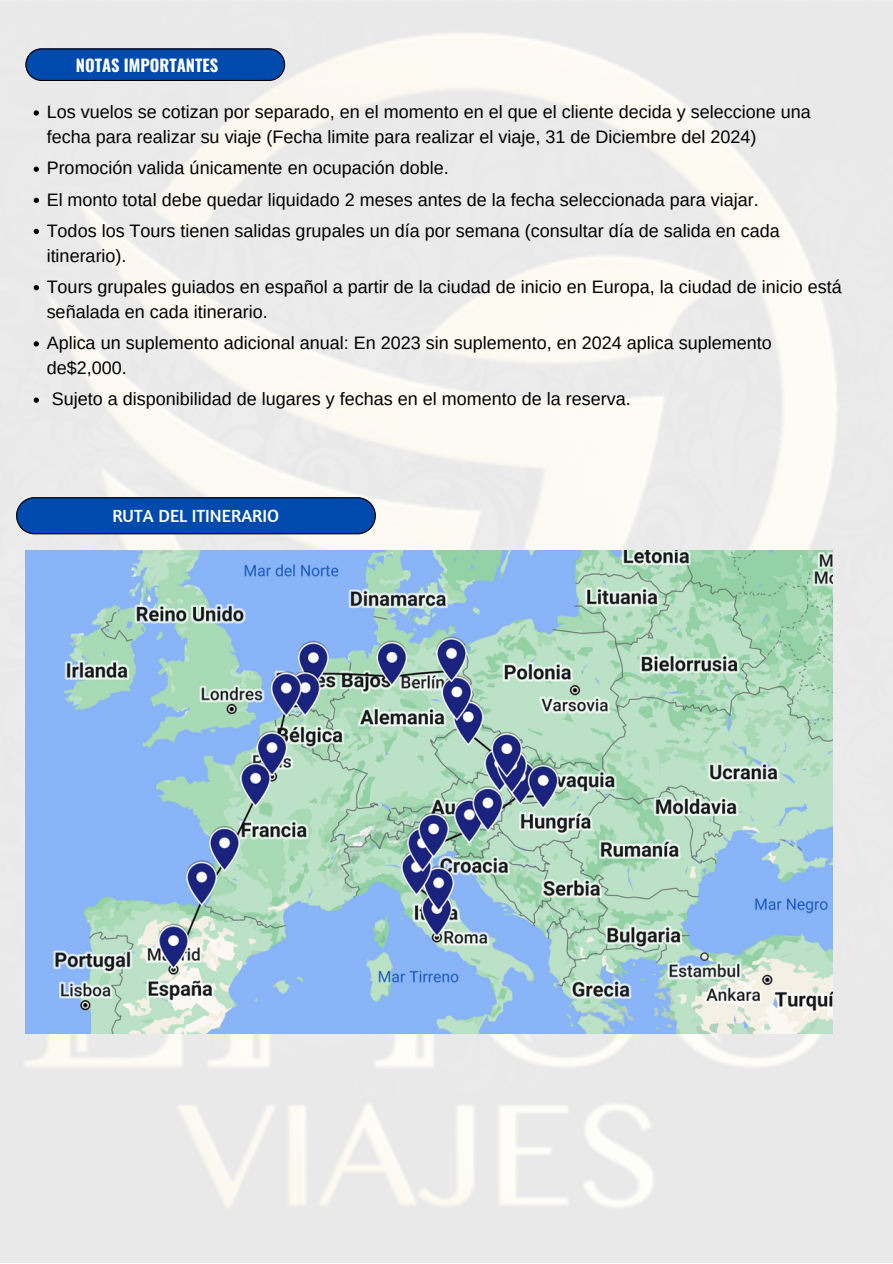
<style>
.page{position:relative;width:893px;height:1264px;background:#fff}
.page>*{position:absolute;margin:0;border:0;box-sizing:border-box;transform-origin:0 0}
.t1{font:18px/25px "Arimo";color:#000}
.t2{font:18px "Amaranth";color:#fff}
.t3{font:700 16.5px "Oswald";color:#fff}
</style>
<div class="page">
<img style="left:0;top:0;width:892px;height:1262px">
<svg style="left:16px;top:497px;width:360px;height:37px;background:#0549a4"></svg>
<img style="left:26px;top:551px;width:806px;height:482px">
<svg style="left:34px;top:110px;width:5px;height:6px"></svg>
<svg style="left:34px;top:167px;width:5px;height:5px"></svg>
<svg style="left:34px;top:198px;width:5px;height:5px"></svg>
<svg style="left:34px;top:229px;width:5px;height:5px"></svg>
<svg style="left:34px;top:285px;width:5px;height:5px"></svg>
<svg style="left:34px;top:341px;width:5px;height:5px"></svg>
<svg style="left:34px;top:397px;width:5px;height:6px"></svg>
<svg style="left:25px;top:48px;width:260px;height:33px;background:#0749a2"></svg>
<p class="t3" style="left:76px;top:53px;width:144px">NOTAS IMPORTANTES</p>
<p class="t1" style="left:47px;top:99px;width:765px">Los vuelos se cotizan por separado, en el momento en el que el cliente decida y seleccione una fecha para realizar su viaje (Fecha limite para realizar el viaje, 31 de Diciembre del 2024)</p>
<p class="t1" style="left:47px;top:156px;width:403px">Promoción valida únicamente en ocupación doble.</p>
<p class="t1" style="left:47px;top:187px;width:713px">El monto total debe quedar liquidado 2 meses antes de la fecha seleccionada para viajar.</p>
<p class="t1" style="left:47px;top:218px;width:734px">Todos los Tours tienen salidas grupales un día por semana (consultar día de salida en cada itinerario).</p>
<p class="t1" style="left:47px;top:274px;width:796px">Tours grupales guiados en español a partir de la ciudad de inicio en Europa, la ciudad de inicio está señalada en cada itinerario.</p>
<p class="t1" style="left:47px;top:330px;width:726px">Aplica un suplemento adicional anual: En 2023 sin suplemento, en 2024 aplica suplemento de$2,000.</p>
<p class="t1" style="left:52px;top:386px;width:580px">Sujeto a disponibilidad de lugares y fechas en el momento de la reserva.</p>
<p class="t2" style="left:112px;top:504px;width:168px">RUTA DEL ITINERARIO</p>
</div>
